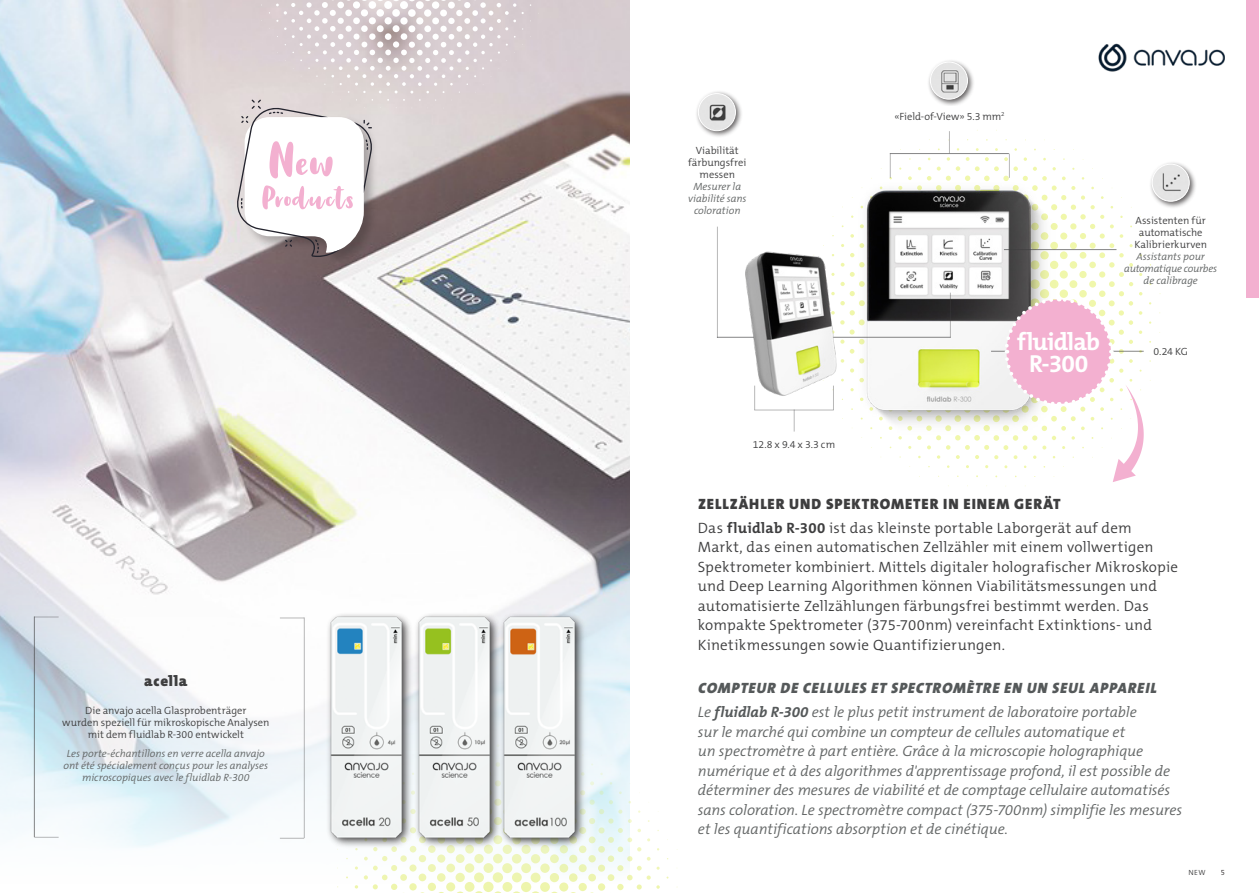
<style>
.page{position:relative;width:1259px;height:893px;background:#fff}
.page>*{position:absolute;margin:0;border:0;box-sizing:border-box;transform-origin:0 0}
.t1{font:700 24.75px/22px "The Mix B W7";letter-spacing:-.03em;color:#fff;text-align:center}
.t2{font:italic 300 15px/19.5px "The Mix B W4";letter-spacing:-.01em;color:#626565}
.t3{font:300 15px/19.5px "The Mix B W4";letter-spacing:.015em;color:#3e3e3f}
.t4{font:italic 900 15px "The Mix B W9";letter-spacing:.06em;color:#55595a}
.t5{font:900 15px "The Mix B W9";letter-spacing:.065em;color:#3e3e3f}
.t6{font:300 10.5px/12px "The Mix B W4";color:#3e3e3f;text-align:center}
.t7{font:italic 300 10.5px/12px "The Mix B W4";letter-spacing:-.005em;color:#626565;text-align:center}
.t8{font:300 7.5px "The Mix B W4";color:#3e3e3f}
.t9{font:300 7.5px "The Mix B W4";color:#231f20}
.s1{font-family:"The Mix B W7";font-weight:700}
.s2{font-family:"The Mix B W7";font-weight:700;color:#55595a}
</style>
<div class="page">
<svg style="left:813px;top:130px;width:347px;height:356px"></svg>
<img style="left:0;top:0;width:629px;height:461px">
<img style="left:833px;top:156px;width:235px;height:284px">
<img style="left:1098px;top:43px;width:127px;height:29px">
<hr style="left:717px;top:227px;width:1px;height:111px;background:#3e3e3f">
<hr style="left:950px;top:293px;width:1px;height:45px;background:#3e3e3f">
<hr style="left:1004px;top:249px;width:112px;height:1px;background:#3e3e3f">
<hr style="left:991px;top:351px;width:152px;height:1px;background:#3e3e3f">
<hr style="left:717px;top:337px;width:233px;height:1px;background:#3e3e3f">
<div style="left:695px;top:90px;width:47px;height:48px;background:#231f20;opacity:.7"></div>
<img style="left:698px;top:94px;width:37px;height:37px;border-radius:19px">
<div style="left:698px;top:93px;width:38px;height:38px;border:1px solid #fff;border-radius:50%"></div>
<div style="left:927px;top:59px;width:47px;height:47px;background:#231f20;opacity:.7"></div>
<img style="left:930px;top:62px;width:37px;height:37px;border-radius:19px">
<div style="left:930px;top:62px;width:38px;height:38px;border:1px solid #fff;border-radius:50%"></div>
<div style="left:1148px;top:161px;width:48px;height:47px;background:#231f20;opacity:.7"></div>
<img style="left:1152px;top:164px;width:37px;height:37px;border-radius:19px">
<div style="left:1151px;top:164px;width:38px;height:38px;border:1px solid #fff;border-radius:50%"></div>
<svg style="left:949px;top:131px;width:1px;height:22px"></svg>
<svg style="left:793px;top:410px;width:1px;height:22px"></svg>
<svg style="left:1009px;top:154px;width:1px;height:24px"></svg>
<svg style="left:889px;top:154px;width:1px;height:24px"></svg>
<hr style="left:890px;top:153px;width:119px;height:1px;background:#3e3e3f">
<hr style="left:754px;top:409px;width:80px;height:1px;background:#3e3e3f">
<img style="left:740px;top:231px;width:146px;height:176px">
<svg style="left:833px;top:386px;width:1px;height:24px"></svg>
<svg style="left:1002px;top:296px;width:141px;height:186px"></svg>
<svg style="left:0;top:461px;width:630px;height:386px"></svg>
<img style="left:555px;top:519px;width:85px;height:374px">
<img style="left:467px;top:519px;width:88px;height:374px">
<img style="left:265px;top:519px;width:202px;height:374px">
<svg style="left:280px;top:617px;width:24px;height:1px"></svg>
<hr style="left:304px;top:617px;width:1px;height:221px;background:#3e3e3f">
<svg style="left:280px;top:838px;width:24px;height:1px"></svg>
<svg style="left:35px;top:616px;width:24px;height:1px"></svg>
<hr style="left:34px;top:616px;width:1px;height:221px;background:#3e3e3f">
<svg style="left:34px;top:837px;width:25px;height:1px"></svg>
<div style="left:242px;top:115px;width:136px;height:152px;background:#231f20;opacity:.3"></div>
<svg style="left:236px;top:0;width:311px;height:257px"></svg>
<div style="left:1246px;top:0;width:13px;height:298px;background:#f3b0d0"></div>
<p class="t5" style="left:144px;top:671px;width:45px">acella</p>
<p class="t6" style="left:62px;top:704px;width:209px">Die anvajo acella Glasprobenträger<br>wurden speziell für mikroskopische Analysen mit dem fluidlab R-300 entwickelt</p>
<p class="t7" style="left:64px;top:748px;width:206px">Les porte-échantillons en verre acella anvajo ont été spécialement conçus pour les analyses microscopiques avec le fluidlab R-300</p>
<p class="t6" style="left:688px;top:144px;width:60px">Viabilität färbungsfrei messen</p>
<p class="t7" style="left:688px;top:180px;width:60px">Mesurer la viabilité sans coloration</p>
<p class="t6" style="left:753px;top:438px;width:84px">12.8 x 9.4 x 3.3 cm</p>
<p class="t6" style="left:894px;top:110px;width:112px">«Field-of-View» 5.3 mm<sup>2</sup></p>
<h1 class="t1" style="left:1017px;top:331px;width:84px">fluidlab<br>R-300</h1>
<p class="t6" style="left:1134px;top:214px;width:74px">Assistenten für automatische<br>Kalibrierkurven</p>
<p class="t7" style="left:1124px;top:250px;width:95px">Assistants pour automatique courbes de calibrage</p>
<p class="t6" style="left:1153px;top:345px;width:36px">0.24 KG</p>
<p class="t5" style="left:698px;top:494px;width:364px">ZELLZÄHLER UND SPEKTROMETER IN EINEM GERÄT</p>
<p class="t3" style="left:698px;top:518px;width:482px">Das <span class="s1">fluidlab R-300</span> ist das kleinste portable Laborgerät auf dem Markt, das einen automatischen Zellzähler mit einem vollwertigen Spektrometer kombiniert. Mittels digitaler holografischer Mikroskopie und Deep Learning Algorithmen können Viabilitätsmessungen und automatisierte Zellzählungen färbungsfrei bestimmt werden. Das kompakte Spektrometer (375-700nm) vereinfacht Extinktions- und Kinetikmessungen sowie Quantifizierungen.</p>
<p class="t4" style="left:698px;top:678px;width:460px">COMPTEUR DE CELLULES ET SPECTROMÈTRE EN UN SEUL APPAREIL</p>
<p class="t2" style="left:698px;top:703px;width:486px">Le <span class="s2">fluidlab R-300</span> est le plus petit instrument de laboratoire portable<br>sur le marché qui combine un compteur de cellules automatique et<br>un spectromètre à part entière. Grâce à la microscopie holographique numérique et à des algorithmes d'apprentissage profond, il est possible de déterminer des mesures de viabilité et de comptage cellulaire automatisés sans coloration. Le spectromètre compact (375-700nm) simplifie les mesures et les quantifications absorption et de cinétique.</p>
<p class="t8" style="left:1188px;top:868px;width:18px">NEW</p>
<p class="t9" style="left:1220px;top:868px;width:6px">5</p>
</div>
